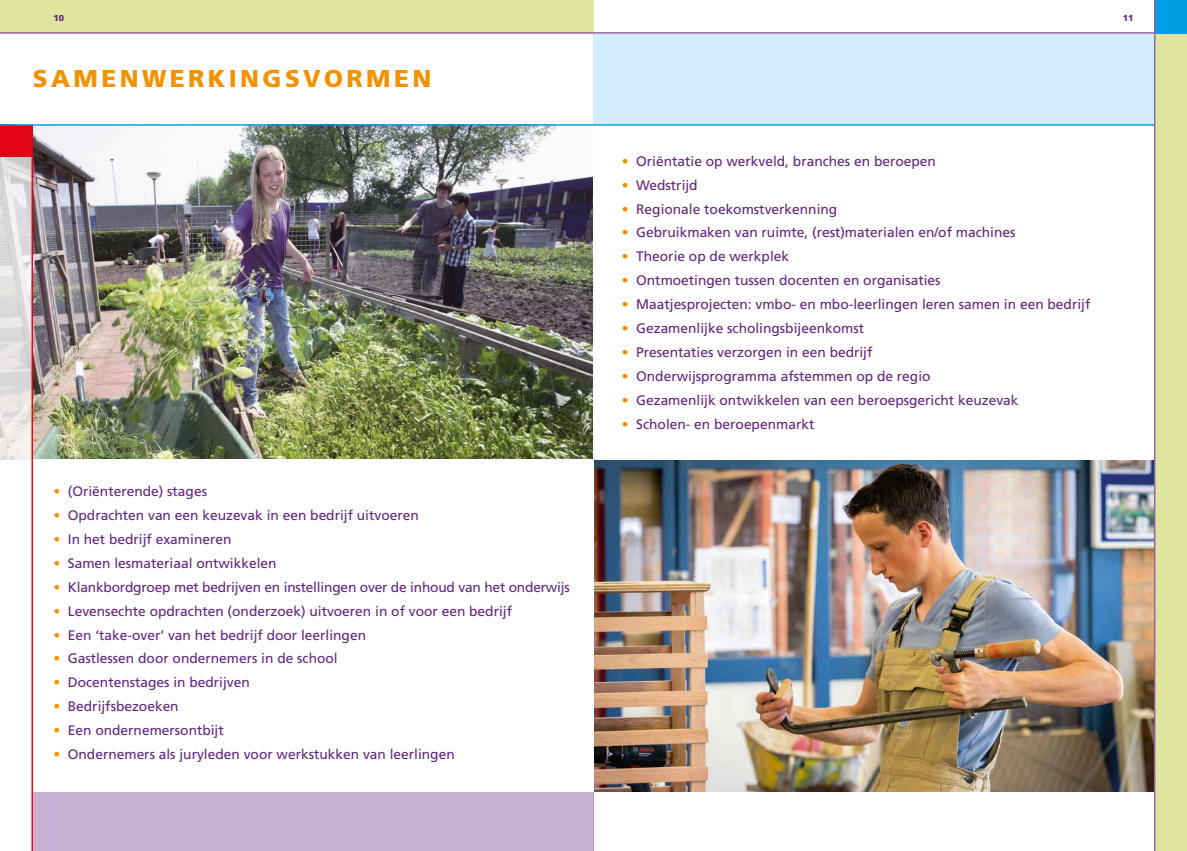
<style>
.page{position:relative;width:1187px;height:851px;background:#fff}
.page>*{position:absolute;margin:0;border:0;box-sizing:border-box;transform-origin:0 0}
.t1{font:900 24.38px "Frutiger";letter-spacing:.14em;color:#f39200}
.t2{font:13.73px "Frutiger";color:#642383}
.t3{font:900 8.7px "Frutiger";color:#642383}
.s1{color:#f39200}
</style>
<div class="page">
<img style="left:33px;top:126px;width:560px;height:333px">
<div style="left:0;top:0;width:593px;height:33px;background:#dfe59f"></div>
<hr style="left:0;top:32px;width:593px;height:2px;background:#9662a5">
<div style="left:33px;top:791px;width:560px;height:59px;background:#c7b2d5"></div>
<svg style="left:0;top:126px;width:33px;height:724px"></svg>
<hr style="left:0;top:124px;width:593px;height:2px;background:#009fe3">
<div style="left:593px;top:32px;width:560px;height:93px;background:#d4edfc"></div>
<img style="left:594px;top:460px;width:559px;height:331px">
<hr style="left:593px;top:0;width:1px;height:33px;background:#dfe59f">
<hr style="left:593px;top:32px;width:593px;height:2px;background:#9662a5">
<hr style="left:593px;top:791px;width:1px;height:59px;background:#ab8bc0">
<svg style="left:1153px;top:0;width:33px;height:850px;background:#d2dba2"></svg>
<hr style="left:593px;top:124px;width:560px;height:2px;background:#009fe3">
<p class="t3" style="left:53px;top:13px;width:12px">10</p>
<p class="t3" style="left:1122px;top:13px;width:12px">11</p>
<h1 class="t1" style="left:33px;top:64px;width:400px">SAMENWERKINGSVORMEN</h1>
<p class="t2" style="left:53px;top:483px;width:155px"><span class="s1">•</span> (Oriënterende) stages</p>
<p class="t2" style="left:53px;top:507px;width:367px"><span class="s1">•</span> Opdrachten van een keuzevak in een bedrijf uitvoeren</p>
<p class="t2" style="left:53px;top:531px;width:179px"><span class="s1">•</span> In het bedrijf examineren</p>
<p class="t2" style="left:53px;top:555px;width:225px"><span class="s1">•</span> Samen lesmateriaal ontwikkelen</p>
<p class="t2" style="left:53px;top:579px;width:518px"><span class="s1">•</span> Klankbordgroep met bedrijven en instellingen over de inhoud van het onderwijs</p>
<p class="t2" style="left:53px;top:602px;width:460px"><span class="s1">•</span> Levensechte opdrachten (onderzoek) uitvoeren in of voor een bedrijf</p>
<p class="t2" style="left:53px;top:626px;width:314px"><span class="s1">•</span> Een ‘take-over’ van het bedrijf door leerlingen</p>
<p class="t2" style="left:53px;top:650px;width:286px"><span class="s1">•</span> Gastlessen door ondernemers in de school</p>
<p class="t2" style="left:53px;top:674px;width:198px"><span class="s1">•</span> Docentenstages in bedrijven</p>
<p class="t2" style="left:53px;top:698px;width:127px"><span class="s1">•</span> Bedrijfsbezoeken</p>
<p class="t2" style="left:53px;top:722px;width:172px"><span class="s1">•</span> Een ondernemersontbijt</p>
<p class="t2" style="left:53px;top:746px;width:403px"><span class="s1">•</span> Ondernemers als juryleden voor werkstukken van leerlingen</p>
<p class="t2" style="left:621px;top:153px;width:315px"><span class="s1">•</span> Oriëntatie op werkveld, branches en beroepen</p>
<p class="t2" style="left:621px;top:177px;width:77px"><span class="s1">•</span> Wedstrijd</p>
<p class="t2" style="left:621px;top:201px;width:217px"><span class="s1">•</span> Regionale toekomstverkenning</p>
<p class="t2" style="left:621px;top:224px;width:395px"><span class="s1">•</span> Gebruikmaken van ruimte, (rest)materialen en/of machines</p>
<p class="t2" style="left:621px;top:248px;width:169px"><span class="s1">•</span> Theorie op de werkplek</p>
<p class="t2" style="left:621px;top:272px;width:320px"><span class="s1">•</span> Ontmoetingen tussen docenten en organisaties</p>
<p class="t2" style="left:621px;top:296px;width:470px"><span class="s1">•</span> Maatjesprojecten: vmbo- en mbo-leerlingen leren samen in een bedrijf</p>
<p class="t2" style="left:621px;top:320px;width:244px"><span class="s1">•</span> Gezamenlijke scholingsbijeenkomst</p>
<p class="t2" style="left:621px;top:344px;width:252px"><span class="s1">•</span> Presentaties verzorgen in een bedrijf</p>
<p class="t2" style="left:621px;top:368px;width:310px"><span class="s1">•</span> Onderwijsprogramma afstemmen op de regio</p>
<p class="t2" style="left:621px;top:392px;width:398px"><span class="s1">•</span> Gezamenlijk ontwikkelen van een beroepsgericht keuzevak</p>
<p class="t2" style="left:621px;top:415px;width:194px"><span class="s1">•</span> Scholen- en beroepenmarkt</p>
</div>
